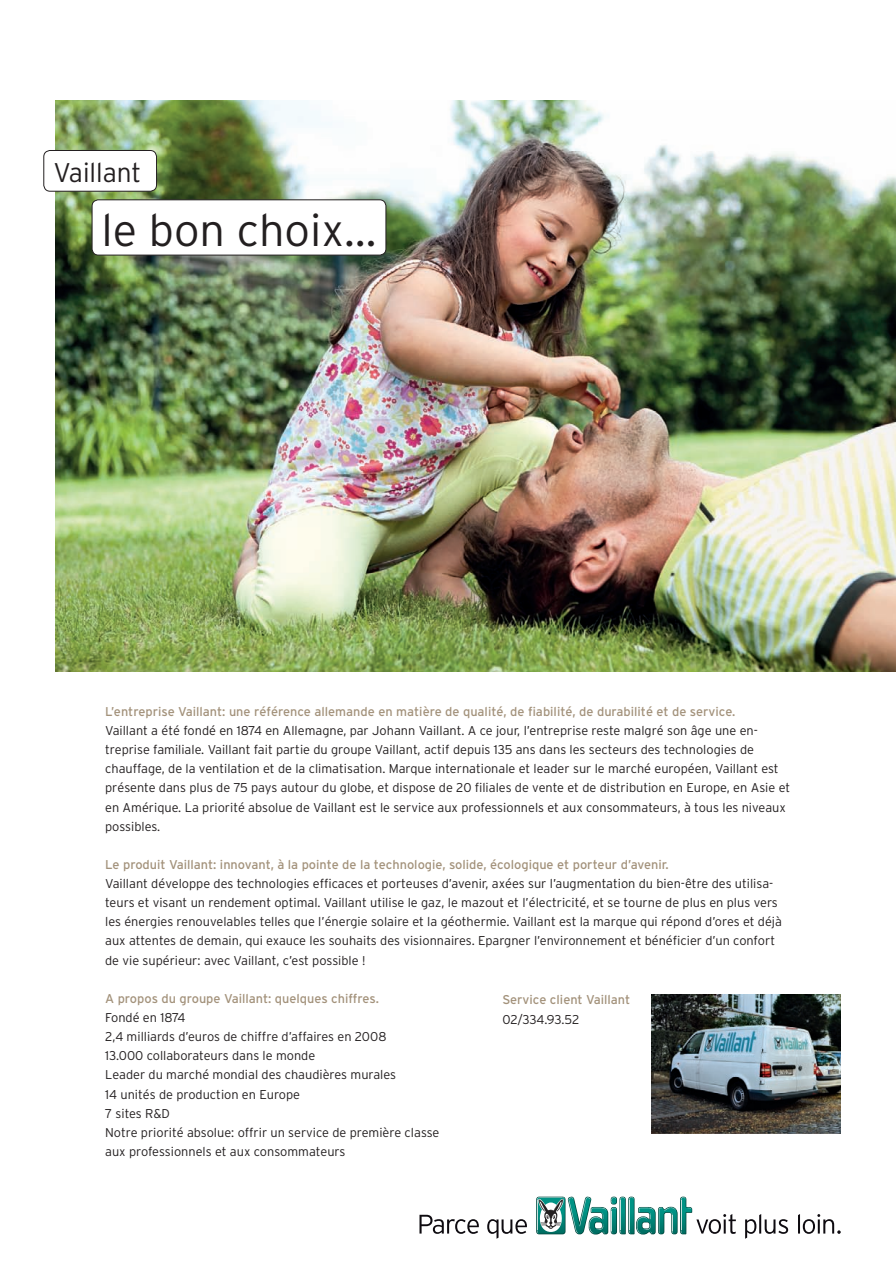
<style>
.page{position:relative;width:896px;height:1266px;background:#fff}
.page>*{position:absolute;margin:0;border:0;box-sizing:border-box;transform-origin:0 0}
.t1{font:300 45px "Interstate";color:#231f20}
.t2{font:300 27px "Interstate";color:#231f20}
.t3{font:300 12.75px/19.2px "Interstate";color:#231f20}
.t4{font:12.75px "Interstate";color:#a3927b}
</style>
<div class="page">
<img style="left:55px;top:100px;width:840px;height:571px">
<div style="left:92px;top:200px;width:294px;height:55px;background:#fff;border-radius:6px"></div>
<div style="left:92px;top:199px;width:294px;height:56px;border:1px solid #231f20;border-radius:6px"></div>
<div style="left:44px;top:150px;width:112px;height:41px;background:#fff;border-radius:6px"></div>
<div style="left:44px;top:150px;width:113px;height:41px;border:1px solid #231f20;border-radius:6px"></div>
<svg style="left:536px;top:1196px;width:29px;height:38px"></svg>
<svg style="left:419px;top:1214px;width:60px;height:19px"></svg>
<svg style="left:487px;top:1219px;width:40px;height:19px"></svg>
<svg style="left:537px;top:1196px;width:198px;height:38px"></svg>
<svg style="left:745px;top:1214px;width:43px;height:24px"></svg>
<svg style="left:798px;top:1214px;width:42px;height:19px"></svg>
<img style="left:651px;top:994px;width:189px;height:139px">
<h2 class="t2" style="left:53px;top:162px;width:89px">Vaillant</h2>
<h1 class="t1" style="left:101px;top:213px;width:276px">le bon choix…</h1>
<p class="t4" style="left:105px;top:706px;width:631px">L’entreprise Vaillant: une référence allemande en matière de qualité, de fiabilité, de durabilité et de service.</p>
<p class="t3" style="left:105px;top:722px;width:686px">Vaillant a été fondé en 1874 en Allemagne, par Johann Vaillant. A ce jour, l’entreprise reste malgré son âge une en&shy;treprise familiale. Vaillant fait partie du groupe Vaillant, actif depuis 135 ans dans les secteurs des technologies de chauffage, de la ventilation et de la climatisation. Marque internationale et leader sur le marché européen, Vaillant est présente dans plus de 75 pays autour du globe, et dispose de 20 filiales de vente et de distribution en Europe, en Asie et en Amérique. La priorité absolue de Vaillant est le service aux professionnels et aux consommateurs, à tous les niveaux possibles.</p>
<p class="t4" style="left:105px;top:859px;width:565px">Le produit Vaillant: innovant, à la pointe de la technologie, solide, écologique et porteur d’avenir.</p>
<p class="t3" style="left:105px;top:875px;width:678px">Vaillant développe des technologies efficaces et porteuses d’avenir, axées sur l’augmentation du bien-être des utilisa&shy;teurs et visant un rendement optimal. Vaillant utilise le gaz, le mazout et l’électricité, et se tourne de plus en plus vers les énergies renouvelables telles que l’énergie solaire et la géothermie. Vaillant est la marque qui répond d’ores et déjà aux attentes de demain, qui exauce les souhaits des visionnaires. Epargner l’environnement et bénéficier d’un confort de vie supérieur: avec Vaillant, c’est possible !</p>
<p class="t4" style="left:105px;top:993px;width:275px">A propos du groupe Vaillant: quelques chiffres.</p>
<p class="t3" style="left:105px;top:1009px;width:336px">Fondé en 1874<br>2,4 milliards d’euros de chiffre d’affaires en 2008<br>13.000 collaborateurs dans le monde<br>Leader du marché mondial des chaudières murales<br>14 unités de production en Europe<br>7 sites R&amp;D<br>Notre priorité absolue: offrir un service de première classe aux professionnels et aux consommateurs</p>
<p class="t4" style="left:502px;top:995px;width:129px">Service client Vaillant</p>
<p class="t3" style="left:502px;top:1010px;width:78px">02/334.93.52</p>
</div>
